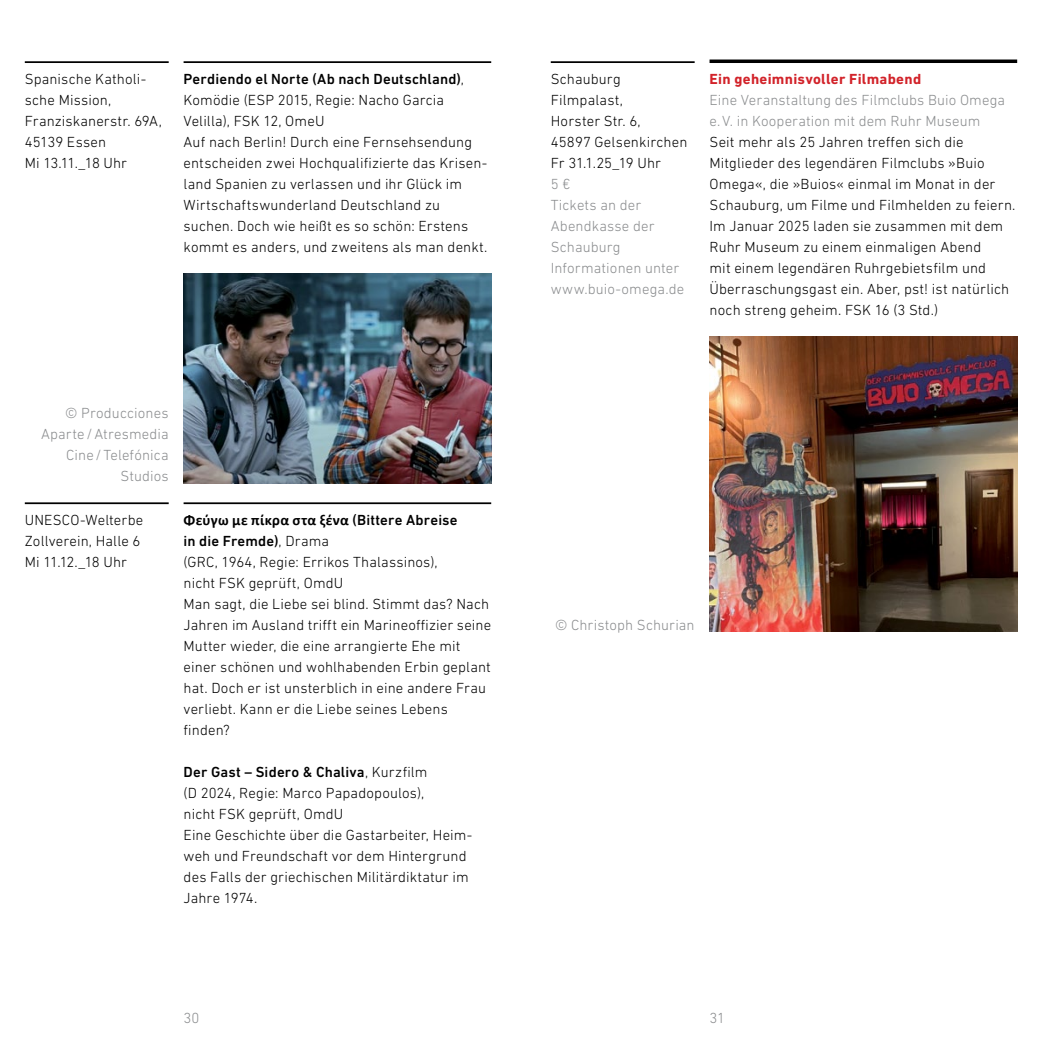
<style>
.page{position:relative;width:1042px;height:1042px;background:#fff}
.page>*{position:absolute;margin:0;border:0;box-sizing:border-box;transform-origin:0 0}
.t1{font:300 14.88px/21px "DIN Next LT Pro";letter-spacing:.01em;color:#000}
.t2{font:300 14.88px/21px "DIN Next LT Pro";letter-spacing:.01em;color:#8a8c8e}
.t3{font:700 14.88px "Calibri";letter-spacing:.015em;color:#000}
.t4{font:700 14.88px "DIN Next LT Pro";letter-spacing:.02em;color:#d2232a}
.s1{font-weight:500}
.s2{font-family:"DIN Next LT Pro";font-weight:500}
</style>
<div class="page">
<hr style="left:25px;top:61px;width:144px;height:2px;background:#000">
<hr style="left:25px;top:502px;width:144px;height:2px;background:#000">
<hr style="left:184px;top:61px;width:307px;height:2px;background:#000">
<hr style="left:184px;top:502px;width:307px;height:2px;background:#000">
<img style="left:184px;top:273px;width:307px;height:210px">
<hr style="left:551px;top:61px;width:143px;height:2px;background:#000">
<hr style="left:709px;top:60px;width:308px;height:3px;background:#000">
<img style="left:709px;top:336px;width:308px;height:296px">
<p class="t1" style="left:25px;top:68px;width:139px">Spanische Katholi&shy;sche Mission,<br>Franziskanerstr. 69A,<br>45139 Essen<br>Mi 13.11._18 Uhr</p>
<p class="t1" style="left:184px;top:68px;width:305px"><span class="s1">Perdiendo el Norte (Ab nach Deutschland)</span>, Komödie (ESP 2015, Regie: Nacho Garcia Velilla), FSK 12, OmeU<br>Auf nach Berlin! Durch eine Fernsehsendung entscheiden zwei Hochqualifizierte das Krisen&shy;land Spanien zu verlassen und ihr Glück im Wirtschaftswunderland Deutschland zu suchen. Doch wie heißt es so schön: Erstens kommt es anders, und zweitens als man denkt.</p>
<p class="t2" style="left:41px;top:403px;width:129px;text-align:right">© Producciones<br>Aparte/Atresmedia<br>Cine/Telefónica<br>Studios</p>
<p class="t1" style="left:25px;top:509px;width:120px">UNESCO-Welterbe<br>Zollverein, Halle 6<br>Mi 11.12._18 Uhr</p>
<p class="t3" style="left:184px;top:511px;width:276px">Φεύγω με πίκρα στα ξένα <span class="s2">(Bittere Abreise</span></p>
<p class="t1" style="left:184px;top:530px;width:309px"><span class="s1">in die Fremde)</span>, Drama<br>(GRC, 1964, Regie: Errikos Thalassinos),<br>nicht FSK geprüft, OmdU<br>Man sagt, die Liebe sei blind. Stimmt das? Nach Jahren im Ausland trifft ein Marineoffizier seine Mutter wieder, die eine arrangierte Ehe mit einer schönen und wohlhabenden Erbin geplant hat. Doch er ist unsterblich in eine andere Frau verliebt. Kann er die Liebe seines Lebens finden?</p>
<p class="t1" style="left:184px;top:761px;width:290px"><span class="s1">Der Gast – Sidero &amp; Chaliva</span>, Kurzfilm<br>(D 2024, Regie: Marco Papadopoulos),<br>nicht FSK geprüft, OmdU<br>Eine Geschichte über die Gastarbeiter, Heim&shy;weh und Freundschaft vor dem Hintergrund des Falls der griechischen Militärdiktatur im Jahre 1974.</p>
<p class="t1" style="left:551px;top:68px;width:138px">Schauburg<br>Filmpalast,<br>Horster Str. 6,<br>45897 Gelsenkirchen<br>Fr 31.1.25_19 Uhr</p>
<p class="t2" style="left:551px;top:173px;width:135px">5 €<br>Tickets an der<br>Abendkasse der<br>Schauburg<br>Informationen unter www.buio-omega.de</p>
<p class="t4" style="left:709px;top:70px;width:213px">Ein geheimnisvoller Filmabend</p>
<p class="t2" style="left:709px;top:89px;width:297px">Eine Veranstaltung des Filmclubs Buio Omega e.V. in Kooperation mit dem Ruhr Museum</p>
<p class="t1" style="left:709px;top:131px;width:307px">Seit mehr als 25 Jahren treffen sich die Mitglieder des legendären Filmclubs »Buio Omega«, die »Buios« einmal im Monat in der Schauburg, um Filme und Filmhelden zu feiern.<br>Im Januar 2025 laden sie zusammen mit dem Ruhr Museum zu einem einmaligen Abend<br>mit einem legendären Ruhrgebietsfilm und Überraschungsgast ein. Aber, pst! ist natürlich noch streng geheim. FSK 16 (3 Std.)</p>
<p class="t2" style="left:555px;top:614px;width:141px">© Christoph Schurian</p>
<p class="t2" style="left:184px;top:1007px;width:17px">30</p>
<p class="t2" style="left:709px;top:1007px;width:17px">31</p>
</div>
